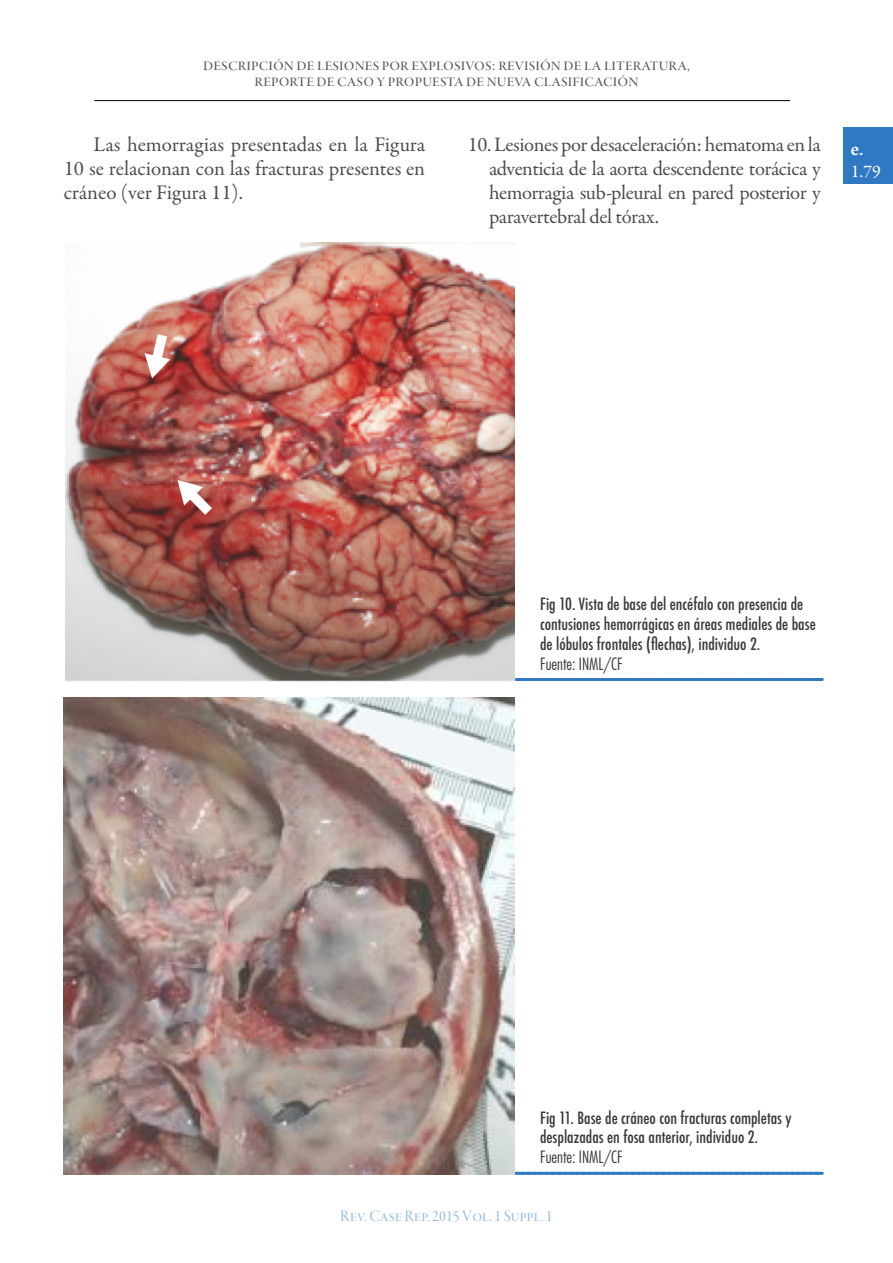
<style>
.page{position:relative;width:893px;height:1263px;background:#fff}
.page>*{position:absolute;margin:0;border:0;box-sizing:border-box;transform-origin:0 0}
.t1{font:21px/23.7px "Garamond Premr Pro";letter-spacing:-.005em;color:#4d4d4d;text-align:justify}
.t2{font:20.7px/23.7px "Garamond Premr Pro";letter-spacing:-.025em;color:#4d4d4d;text-align:justify}
.t3{font:18px/16.5px "Garamond Premr Pro Disp";letter-spacing:.005em;color:#575756;text-align:center}
.t4{font:18px "Garamond Premr Pro";color:#fff}
.t5{font:700 18px "Ancizar Serif";color:#fff}
.t6{font:500 condensed 16.5px/19.8px "Futura";color:#393939}
.t7{font:16.5px "Garamond Premr Pro Disp";letter-spacing:.005em;color:#93bcdd}
.t8{font:300 condensed 16.5px "Futura Std";color:#393939}
</style>
<div class="page">
<hr style="left:94px;top:100px;width:696px;height:1px;background:#000">
<div style="left:843px;top:128px;width:50px;height:56px;background:#2f79c2"></div>
<svg style="left:516px;top:678px;width:306px;height:3px"></svg>
<svg style="left:516px;top:1172px;width:306px;height:3px"></svg>
<img style="left:65px;top:243px;width:449px;height:439px">
<svg style="left:178px;top:480px;width:34px;height:35px"></svg>
<svg style="left:145px;top:334px;width:25px;height:44px"></svg>
<img style="left:64px;top:697px;width:450px;height:478px">
<svg style="left:350px;top:709px;width:164px;height:79px"></svg>
<p class="t3" style="left:203px;top:57px;width:488px">descripción de lesiones por explosivos: revisión de la literatura, reporte de caso y propuesta de nueva clasificación</p>
<p class="t1" style="left:64px;top:133px;width:363px;text-indent:30px">Las hemorragias presentadas en la Figura 10 se relacionan con las fracturas presentes en cráneo (ver Figura 11).</p>
<p class="t2" style="left:489px;top:133px;width:333px;text-indent:-21px">10. Lesiones por desaceleración: hematoma en la adventicia de la aorta descendente torácica y hemorragia sub-pleural en pared posterior y paravertebral del tórax.</p>
<p class="t5" style="left:851px;top:139px;width:14px">e.</p>
<p class="t4" style="left:851px;top:160px;width:31px">1.79</p>
<p class="t6" style="left:540px;top:594px;width:277px">Fig 10. Vista de base del encéfalo con presencia de contusiones hemorrágicas en áreas mediales de base de lóbulos frontales (flechas), individuo 2.</p>
<p class="t8" style="left:540px;top:654px;width:84px">Fuente: INML/CF</p>
<p class="t6" style="left:540px;top:1108px;width:253px">Fig 11. Base de cráneo con fracturas completas y desplazadas en fosa anterior, individuo 2.</p>
<p class="t8" style="left:540px;top:1147px;width:84px">Fuente: INML/CF</p>
<p class="t7" style="left:340px;top:1207px;width:214px">Rev. Case Rep. 2015 Vol. 1 Suppl. 1</p>
</div>
